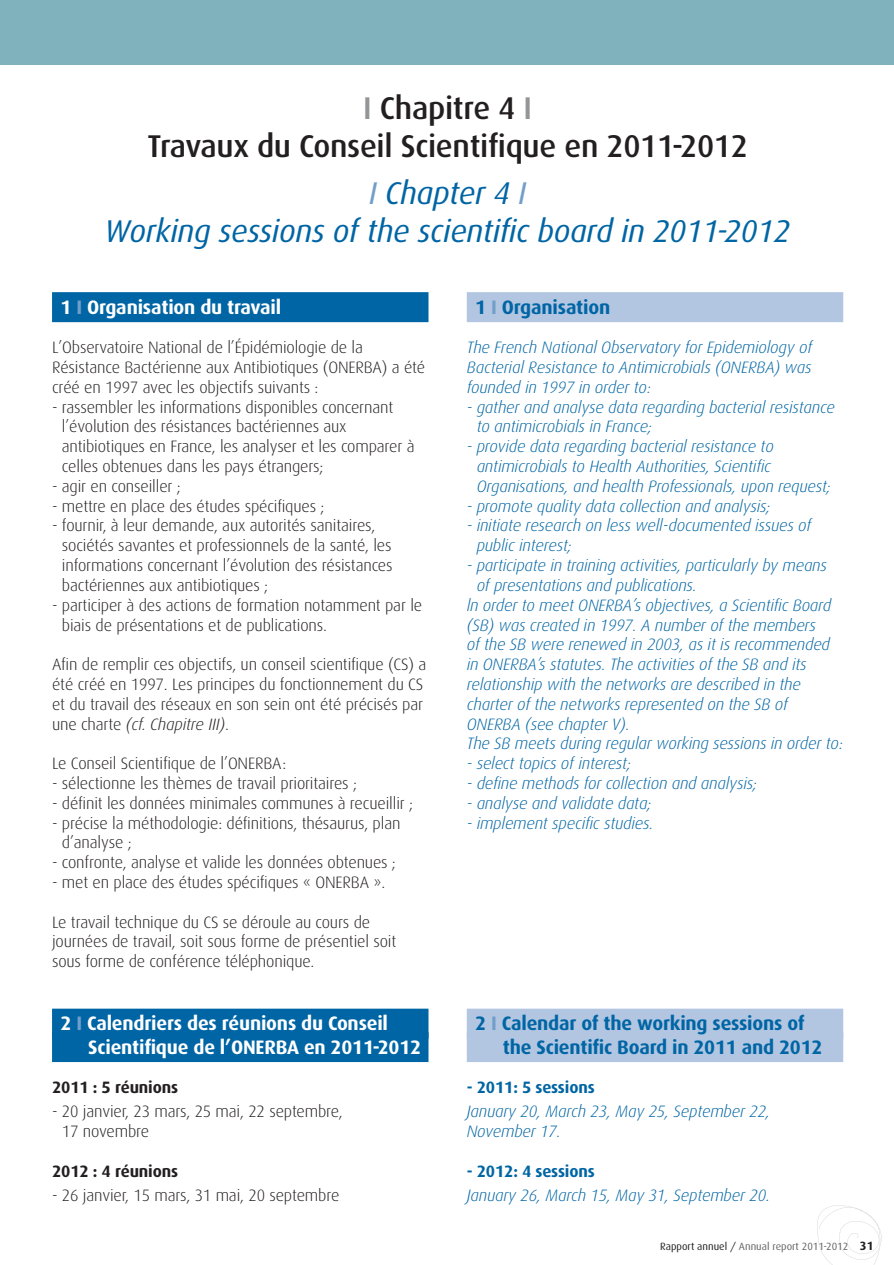
<style>
.page{position:relative;width:894px;height:1265px;background:#fff}
.page>*{position:absolute;margin:0;border:0;box-sizing:border-box;transform-origin:0 0}
.t1{font:italic 31.5px/37.8px "Dax";letter-spacing:-.01em;color:#0065a4;text-align:center}
.t2{font:500 31.5px/37.8px "Dax";letter-spacing:-.01em;color:#231f20;text-align:center}
.t3{font:700 19.5px/23.4px "Dax";letter-spacing:-.01em;color:#fff}
.t4{font:700 19.5px/23.4px "Dax";letter-spacing:-.01em;color:#0065a4}
.t5{font:300 16.5px/19.8px "Dax";letter-spacing:-.01em;color:#231f20}
.t6{font:italic 300 16.5px/19.8px "Dax";letter-spacing:-.01em;color:#0065a4}
.t7{font:700 16.5px "Dax";letter-spacing:-.01em;color:#0065a4}
.t8{font:700 16.5px "Dax";letter-spacing:-.01em;color:#231f20}
.t9{font:10.5px "Dax";color:#636466}
.s1{color:#939598}
.s2{color:#729eca}
.s3{font-style:italic}
.s4{color:#231f20}
.s5{font-weight:700;font-size:12px;color:#231f20}
</style>
<div class="page">
<svg style="left:817px;top:1205px;width:64px;height:60px"></svg>
<hr style="left:0;top:0;width:1px;height:65px;background:#80b2bd">
<div style="left:1px;top:0;width:893px;height:65px;background:#80b2bd"></div>
<div style="left:52px;top:292px;width:376px;height:30px;background:#0065a4"></div>
<div style="left:52px;top:1009px;width:376px;height:30px;background:#0065a4"></div>
<div style="left:52px;top:1032px;width:376px;height:30px;background:#0065a4"></div>
<div style="left:467px;top:292px;width:376px;height:30px;background:#b2c6e1"></div>
<div style="left:467px;top:1009px;width:376px;height:30px;background:#b2c6e1"></div>
<div style="left:467px;top:1032px;width:376px;height:30px;background:#b2c6e1"></div>
<h1 class="t2" style="left:147px;top:91px;width:602px"><span class="s1">I</span> Chapitre 4 <span class="s1">I<br></span>Travaux du Conseil Scientifique en 2011-2012</h1>
<h1 class="t1" style="left:105px;top:176px;width:687px"><span class="s2">I</span> Chapter 4 <span class="s2">I<br></span>Working sessions of the scientific board in 2011-2012</h1>
<p class="t3" style="left:61px;top:296px;width:222px">1 <span class="s2">I</span> Organisation du travail</p>
<p class="t5" style="left:52px;top:338px;width:375px">L’Observatoire National de l’Épidémiologie de la<br>Résistance Bactérienne aux Antibiotiques (ONERBA) a été créé en 1997 avec les objectifs suivants :</p>
<p class="t5" style="left:62px;top:398px;width:354px;text-indent:-10px">- rassembler les informations disponibles concernant l’évolution des résistances bactériennes aux antibiotiques en France, les analyser et les comparer à celles obtenues dans les pays étrangers;</p>
<p class="t5" style="left:52px;top:477px;width:130px">- agir en conseiller ;</p>
<p class="t5" style="left:52px;top:497px;width:274px">- mettre en place des études spécifiques ;</p>
<p class="t5" style="left:62px;top:517px;width:332px;text-indent:-10px">- fournir, à leur demande, aux autorités sanitaires, sociétés savantes et professionnels de la santé, les informations concernant l’évolution des résistances bactériennes aux antibiotiques ;</p>
<p class="t5" style="left:62px;top:596px;width:362px;text-indent:-10px">- participer à des actions de formation notamment par le biais de présentations et de publications.</p>
<p class="t5" style="left:52px;top:655px;width:376px">Afin de remplir ces objectifs, un conseil scientifique (CS) a été créé en 1997. Les principes du fonctionnement du CS et du travail des réseaux en son sein ont été précisés par une charte <span class="s3">(cf. Chapitre III)</span>.</p>
<p class="t5" style="left:52px;top:754px;width:236px">Le Conseil Scientifique de l’ONERBA:</p>
<p class="t5" style="left:52px;top:774px;width:306px">- sélectionne les thèmes de travail prioritaires ;</p>
<p class="t5" style="left:52px;top:794px;width:362px">- définit les données minimales communes à recueillir ;</p>
<p class="t5" style="left:62px;top:814px;width:340px;text-indent:-10px">- précise la méthodologie: définitions, thésaurus, plan d’analyse ;</p>
<p class="t5" style="left:52px;top:853px;width:345px">- confronte, analyse et valide les données obtenues ;</p>
<p class="t5" style="left:52px;top:873px;width:335px">- met en place des études spécifiques « ONERBA ».</p>
<p class="t5" style="left:52px;top:913px;width:346px">Le travail technique du CS se déroule au cours de journées de travail, soit sous forme de présentiel soit sous forme de conférence téléphonique.</p>
<p class="t3" style="left:88px;top:1013px;width:334px;text-indent:-28px">2 <span class="s2">I</span> Calendriers des réunions du Conseil<br>Scientifique de l’ONERBA en 2011-2012</p>
<p class="t8" style="left:52px;top:1079px;width:128px">2011 : 5 réunions</p>
<p class="t5" style="left:62px;top:1102px;width:282px;text-indent:-10px">- 20 janvier, 23 mars, 25 mai, 22 septembre,<br>17 novembre</p>
<p class="t8" style="left:52px;top:1163px;width:128px">2012 : 4 réunions</p>
<p class="t5" style="left:52px;top:1186px;width:289px">- 26 janvier, 15 mars, 31 mai, 20 septembre</p>
<p class="t4" style="left:475px;top:296px;width:136px">1 <span class="s2">I</span> Organisation</p>
<p class="t6" style="left:467px;top:338px;width:347px;text-align:justify">The French National Observatory for Epidemiology of Bacterial Resistance to Antimicrobials (ONERBA) was founded in 1997 in order to:</p>
<p class="t6" style="left:476px;top:398px;width:360px;text-indent:-10px">- gather and analyse data regarding bacterial resistance to antimicrobials in France;</p>
<p class="t6" style="left:476px;top:437px;width:355px;text-indent:-10px">- provide data regarding bacterial resistance to antimicrobials to Health Authorities, Scientific<br>Organisations, and health Professionals, upon request;</p>
<p class="t6" style="left:467px;top:497px;width:305px">- promote quality data collection and analysis;</p>
<p class="t6" style="left:476px;top:517px;width:336px;text-indent:-10px">- initiate research on less well-documented issues of public interest;</p>
<p class="t6" style="left:467px;top:556px;width:362px">- participate in training activities, particularly by means</p>
<p class="t6" style="left:476px;top:576px;width:222px">of presentations and publications.</p>
<p class="t6" style="left:467px;top:596px;width:366px">ln order to meet ONERBA’s objectives, a Scientific Board</p>
<p class="t6" style="left:467px;top:616px;width:351px">(SB) was created in 1997. A number of the members</p>
<p class="t6" style="left:467px;top:635px;width:365px">of the SB were renewed in 2003, as it is recommended</p>
<p class="t6" style="left:467px;top:655px;width:341px">in ONERBA’s statutes. The activities of the SB and its</p>
<p class="t6" style="left:467px;top:675px;width:336px">relationship with the networks are described in the</p>
<p class="t6" style="left:467px;top:695px;width:322px">charter of the networks represented on the SB of</p>
<p class="t6" style="left:467px;top:715px;width:164px">ONERBA (see chapter V).</p>
<p class="t6" style="left:467px;top:734px;width:378px">The SB meets during regular working sessions in order to:</p>
<p class="t6" style="left:467px;top:754px;width:166px">- select topics of interest;</p>
<p class="t6" style="left:467px;top:774px;width:292px">- define methods for collection and analysis;</p>
<p class="t6" style="left:467px;top:794px;width:186px">- analyse and validate data;</p>
<p class="t6" style="left:467px;top:814px;width:188px">- implement specific studies.</p>
<p class="t4" style="left:503px;top:1013px;width:321px;text-indent:-28px">2 <span class="s2">I</span> Calendar of the working sessions of the Scientific Board in 2011 and 2012</p>
<p class="t7" style="left:467px;top:1079px;width:129px">- 2011: 5 sessions</p>
<p class="t6" style="left:467px;top:1102px;width:305px">January 20, March 23, May 25, September 22,<br>November 17.</p>
<p class="t7" style="left:467px;top:1163px;width:129px">- 2012: 4 sessions</p>
<p class="t6" style="left:467px;top:1186px;width:305px">January 26, March 15, May 31, September 20.</p>
<p class="t9" style="left:660px;top:1241px;width:215px"><span class="s4">Rapport annuel /</span> Annual report 2011-2012 <span class="s5">31</span></p>
</div>
